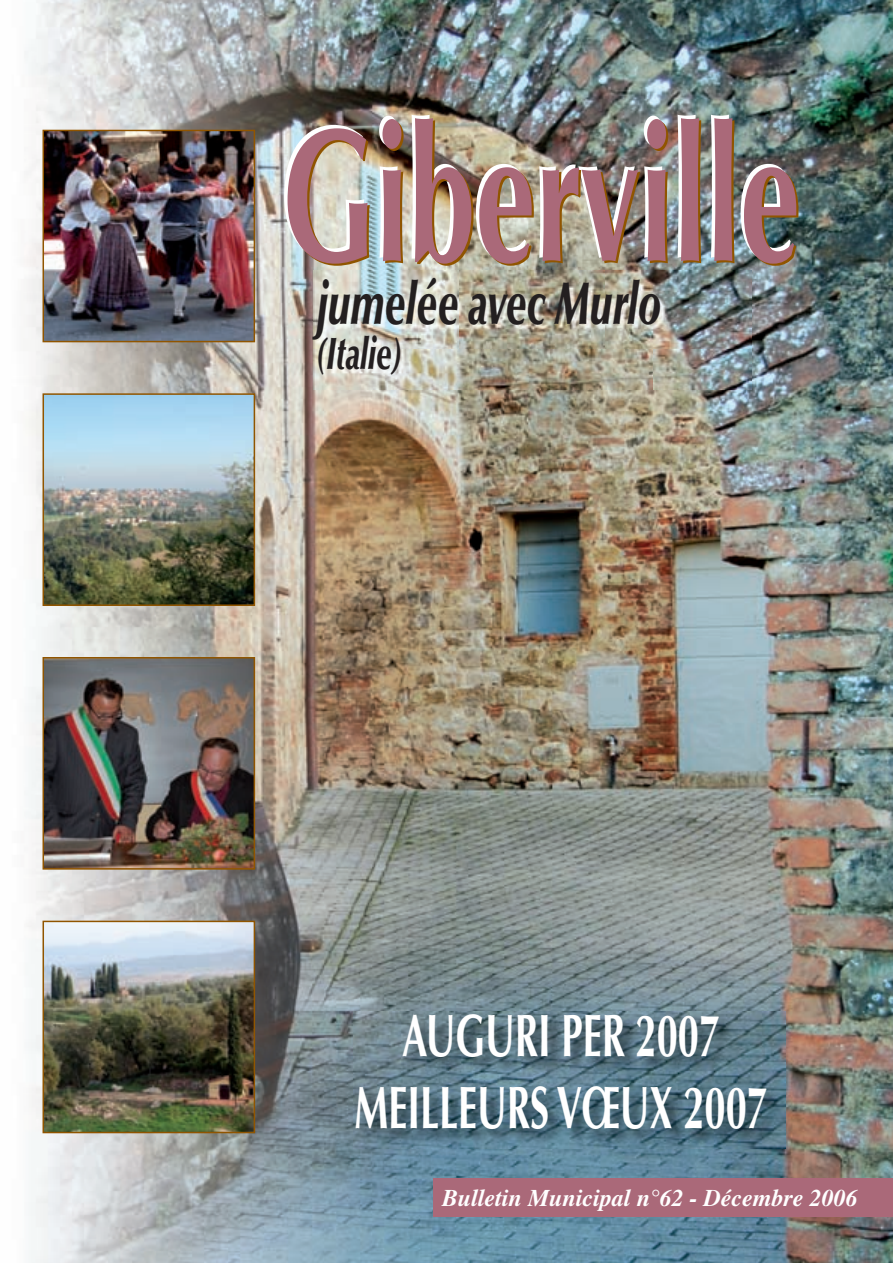
<style>
.page{position:relative;width:893px;height:1263px;background:#fff}
.page>*{position:absolute;margin:0;border:0;box-sizing:border-box;transform-origin:0 0}
.t1{font:700 189px "Optima";color:#905500;scale:.64 1}
.t2{font:700 60px/72px "Optima";color:#fff;text-align:center;scale:.63 1}
.t3{font:italic 900 60px "Optima";color:#231f20;scale:.63 1}
.t4{font:italic 900 45px "Optima";color:#231f20;scale:.63 1}
.t5{font:italic 700 24px "Times";color:#fff}
</style>
<div class="page">
<img style="left:24px;top:0;width:869px;height:1263px">
<img style="left:46px;top:133px;width:206px;height:206px">
<div style="left:43px;top:130px;width:212px;height:212px;border:2px solid #905500"></div>
<img style="left:46px;top:660px;width:206px;height:207px">
<div style="left:43px;top:657px;width:212px;height:213px;border:2px solid #905500"></div>
<img style="left:46px;top:396px;width:206px;height:207px">
<div style="left:43px;top:393px;width:212px;height:213px;border:2px solid #905500"></div>
<img style="left:46px;top:924px;width:206px;height:206px">
<div style="left:43px;top:921px;width:212px;height:212px;border:2px solid #905500"></div>
<div style="left:434px;top:1178px;width:459px;height:38px;background:#aa6979"></div>
<img style="left:354px;top:1012px;width:431px;height:136px">
<img style="left:314px;top:270px;width:437px;height:120px">
<h1 class="t1" style="left:284px;top:88px;width:811px">Giberville</h1>
<h2 class="t3" style="left:317px;top:268px;width:548px">jumelée avec Murlo</h2>
<h3 class="t4" style="left:317px;top:327px;width:135px">(Italie)</h3>
<h2 class="t2" style="left:354px;top:1000px;width:658px">AUGURI PER 2007<br>MEILLEURS VŒUX 2007</h2>
<p class="t5" style="left:442px;top:1184px;width:417px">Bulletin Municipal n°62 - Décembre 2006</p>
</div>
